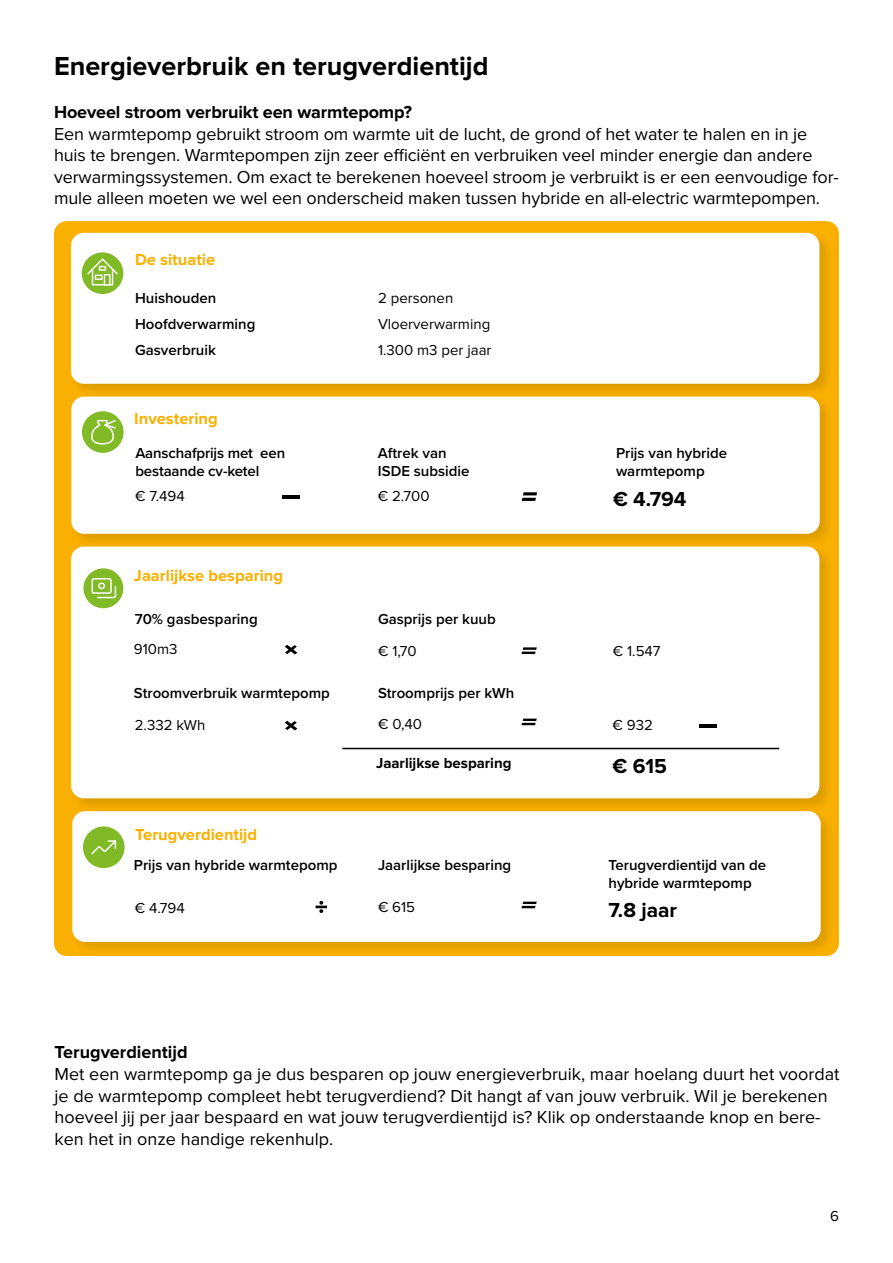
<style>
.page{position:relative;width:893px;height:1263px;background:#fff}
.page>*{position:absolute;margin:0;border:0;box-sizing:border-box;transform-origin:0 0}
.t1{font:700 27px "Proxima Nova";color:#000}
.t2{font:700 21px "Proxima Nova";color:#000}
.t3{font:18px/21.6px "Proxima Nova";letter-spacing:-.005em;color:#000}
.t4{font:700 18px "Proxima Nova";letter-spacing:-.005em;color:#000}
.t5{font:700 16.5px "Proxima Nova";color:#f9b000}
.t6{font:600 15px/18px "Proxima Nova";color:#000}
.t7{font:15px "Proxima Nova";color:#000}
.t8{font:700 15px "Proxima Nova";color:#000}
</style>
<div class="page">
<div style="left:54px;top:221px;width:785px;height:735px;background:#f9b000;border-radius:13px"></div>
<div style="left:69px;top:231px;width:765px;height:167px;background:#000;opacity:.11"></div>
<div style="left:71px;top:233px;width:748px;height:151px;background:#fff;border-radius:13px"></div>
<div style="left:82px;top:252px;width:41px;height:42px;background:#80ba27;border-radius:50%"></div>
<svg style="left:87px;top:258px;width:31px;height:27px"></svg>
<div style="left:69px;top:394px;width:765px;height:154px;background:#000;opacity:.11"></div>
<div style="left:71px;top:397px;width:749px;height:137px;background:#fff;border-radius:13px"></div>
<svg style="left:522px;top:492px;width:15px;height:9px"></svg>
<hr style="left:283px;top:495px;width:17px;height:4px;background:#000">
<div style="left:82px;top:411px;width:42px;height:42px;background:#80ba27;border-radius:50%"></div>
<svg style="left:91px;top:420px;width:25px;height:24px"></svg>
<div style="left:70px;top:809px;width:765px;height:147px;background:#000;opacity:.11"></div>
<div style="left:72px;top:811px;width:749px;height:131px;background:#fff;border-radius:13px"></div>
<div style="left:83px;top:826px;width:42px;height:42px;background:#80ba27;border-radius:50%"></div>
<svg style="left:91px;top:840px;width:25px;height:14px"></svg>
<div style="left:69px;top:544px;width:765px;height:268px;background:#000;opacity:.11"></div>
<div style="left:71px;top:547px;width:748px;height:251px;background:#fff;border-radius:13px"></div>
<hr style="left:699px;top:724px;width:17px;height:4px;background:#000">
<hr style="left:342px;top:748px;width:437px;height:1px;background:#000">
<svg style="left:521px;top:647px;width:16px;height:7px"></svg>
<svg style="left:521px;top:719px;width:16px;height:6px"></svg>
<svg style="left:285px;top:645px;width:12px;height:9px"></svg>
<svg style="left:285px;top:721px;width:12px;height:9px"></svg>
<div style="left:83px;top:568px;width:40px;height:40px;background:#80ba27;border-radius:50%"></div>
<svg style="left:92px;top:578px;width:24px;height:20px"></svg>
<svg style="left:521px;top:902px;width:16px;height:6px"></svg>
<svg style="left:316px;top:901px;width:11px;height:12px"></svg>
<h1 class="t1" style="left:54px;top:51px;width:436px">Energieverbruik en terugverdientijd</h1>
<p class="t4" style="left:54px;top:102px;width:359px">Hoeveel stroom verbruikt een warmtepomp?</p>
<p class="t3" style="left:54px;top:124px;width:786px">Een warmtepomp gebruikt stroom om warmte uit de lucht, de grond of het water te halen en in je huis te brengen. Warmtepompen zijn zeer efficiënt en verbruiken veel minder energie dan andere verwarmingssystemen. Om exact te berekenen hoeveel stroom je verbruikt is er een eenvoudige for&shy;mule alleen moeten we wel een onderscheid maken tussen hybride en all-electric warmtepompen.</p>
<p class="t5" style="left:135px;top:251px;width:82px">De situatie</p>
<p class="t6" style="left:135px;top:289px;width:83px">Huishouden</p>
<p class="t7" style="left:378px;top:291px;width:77px">2 personen</p>
<p class="t6" style="left:135px;top:315px;width:122px">Hoofdverwarming</p>
<p class="t7" style="left:378px;top:317px;width:114px">Vloerverwarming</p>
<p class="t6" style="left:135px;top:340px;width:82px">Gasverbruik</p>
<p class="t7" style="left:378px;top:343px;width:115px">1.300 m3 per jaar</p>
<p class="t5" style="left:134px;top:409px;width:85px">Investering</p>
<p class="t6" style="left:135px;top:443px;width:151px">Aanschafprijs met een bestaande cv-ketel</p>
<p class="t7" style="left:135px;top:489px;width:51px">€ 7.494</p>
<p class="t5" style="left:134px;top:566px;width:151px">Jaarlijkse besparing</p>
<p class="t6" style="left:616px;top:443px;width:113px">Prijs van hybride warmtepomp</p>
<p class="t6" style="left:378px;top:443px;width:93px">Aftrek van<br>ISDE subsidie</p>
<p class="t7" style="left:378px;top:489px;width:53px">€ 2.700</p>
<p class="t2" style="left:613px;top:487px;width:75px">€ 4.794</p>
<p class="t6" style="left:135px;top:610px;width:124px">70% gasbesparing</p>
<p class="t7" style="left:134px;top:642px;width:45px">910m3</p>
<p class="t7" style="left:613px;top:644px;width:49px">€ 1.547</p>
<p class="t6" style="left:134px;top:683px;width:197px">Stroomverbruik warmtepomp</p>
<p class="t7" style="left:135px;top:718px;width:72px">2.332 kWh</p>
<p class="t7" style="left:613px;top:718px;width:42px">€ 932</p>
<p class="t8" style="left:376px;top:754px;width:137px">Jaarlijkse besparing</p>
<p class="t2" style="left:613px;top:754px;width:56px">€ 615</p>
<p class="t6" style="left:378px;top:610px;width:119px">Gasprijs per kuub</p>
<p class="t7" style="left:378px;top:644px;width:40px">€ 1,70</p>
<p class="t6" style="left:378px;top:683px;width:138px">Stroomprijs per kWh</p>
<p class="t7" style="left:378px;top:717px;width:46px">€ 0,40</p>
<p class="t5" style="left:135px;top:825px;width:123px">Terugverdientijd</p>
<p class="t6" style="left:134px;top:856px;width:205px">Prijs van hybride warmtepomp</p>
<p class="t7" style="left:135px;top:901px;width:52px">€ 4.794</p>
<p class="t6" style="left:378px;top:856px;width:135px">Jaarlijkse besparing</p>
<p class="t7" style="left:378px;top:900px;width:39px">€ 615</p>
<p class="t6" style="left:608px;top:856px;width:159px">Terugverdientijd van de hybride warmtepomp</p>
<p class="t2" style="left:608px;top:898px;width:70px">7.8 jaar</p>
<p class="t4" style="left:55px;top:1042px;width:134px">Terugverdientijd</p>
<p class="t3" style="left:55px;top:1064px;width:786px">Met een warmtepomp ga je dus besparen op jouw energieverbruik, maar hoelang duurt het voordat je de warmtepomp compleet hebt terugverdiend? Dit hangt af van jouw verbruik. Wil je berekenen hoeveel jij per jaar bespaard en wat jouw terugverdientijd is? Klik op onderstaande knop en bere&shy;ken het in onze handige rekenhulp.</p>
<p class="t7" style="left:830px;top:1209px;width:10px">6</p>
</div>
